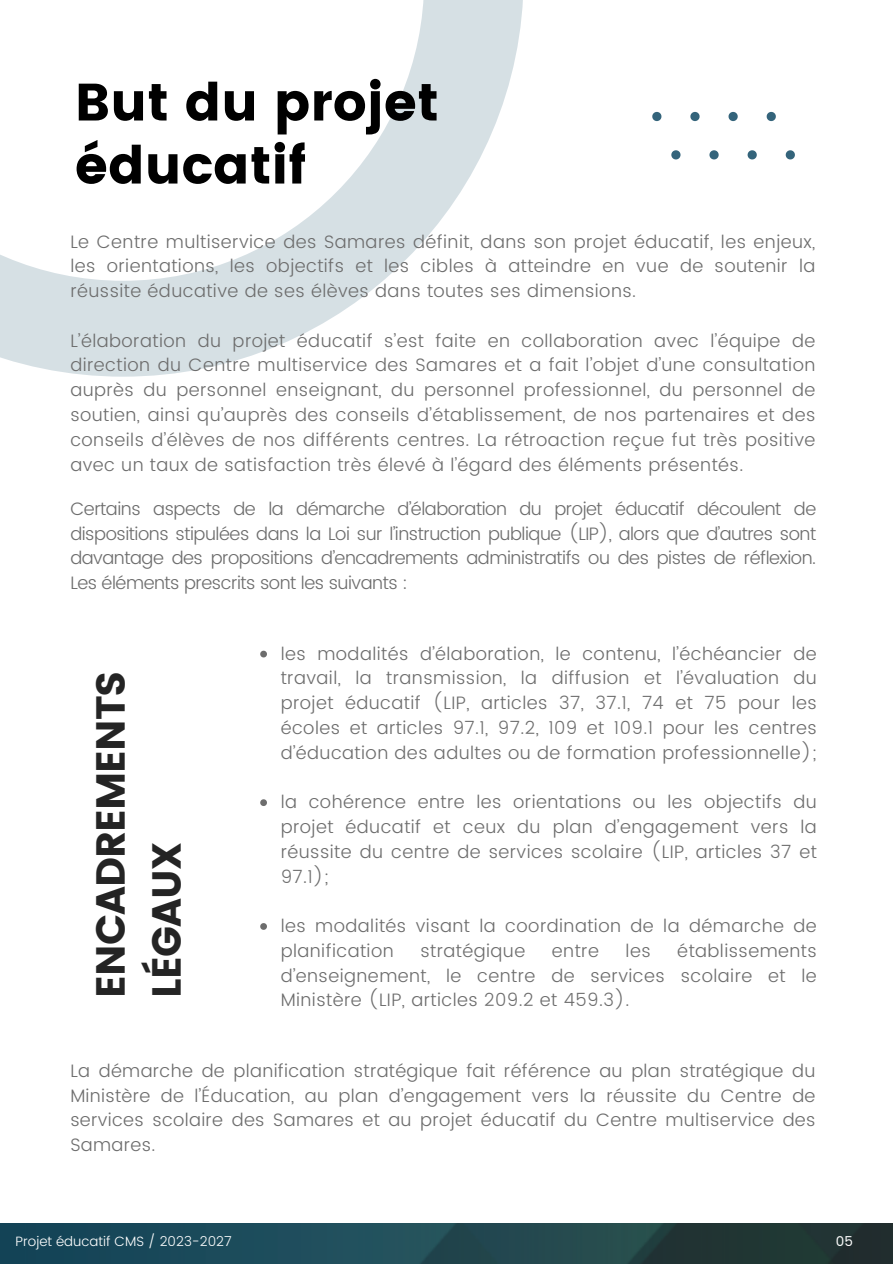
<style>
.page{position:relative;width:893px;height:1264px;background:#fff}
.page>*{position:absolute;margin:0;border:0;box-sizing:border-box;transform-origin:0 0}
.t1{font:52.5px "Poppins";color:#000}
.t2{font:40.5px "Poppins";letter-spacing:-.025em;color:#242424}
.t3{font:300 18px/24.8px "Poppins";letter-spacing:.025em;color:#6d6d6d;text-align:justify}
.t4{font:300 13.5px "Poppins";color:#fff}
.t5{font:13.5px "Poppins";color:#fff}
</style>
<div class="page">
<svg style="left:0;top:0;width:523px;height:376px"></svg>
<svg style="left:652px;top:112px;width:9px;height:9px"></svg>
<svg style="left:690px;top:112px;width:9px;height:9px"></svg>
<svg style="left:728px;top:112px;width:9px;height:9px"></svg>
<svg style="left:766px;top:112px;width:9px;height:9px"></svg>
<svg style="left:671px;top:150px;width:9px;height:9px"></svg>
<svg style="left:709px;top:150px;width:9px;height:9px"></svg>
<svg style="left:747px;top:150px;width:9px;height:9px"></svg>
<svg style="left:785px;top:150px;width:9px;height:9px"></svg>
<svg style="left:260px;top:650px;width:7px;height:7px"></svg>
<svg style="left:260px;top:799px;width:7px;height:7px"></svg>
<svg style="left:260px;top:923px;width:7px;height:6px"></svg>
<img style="left:0;top:1223px;width:892px;height:39px">
<p class="t1" style="left:75px;top:72px;width:365px">But du projet</p>
<p class="t1" style="left:75px;top:135px;width:232px">éducatif</p>
<p class="t3" style="left:70px;top:229px;width:746px">Le Centre multiservice des Samares définit, dans son projet éducatif, les enjeux, les orientations, les objectifs et les cibles à atteindre en vue de soutenir la réussite éducative de ses élèves dans toutes ses dimensions.</p>
<p class="t3" style="left:70px;top:328px;width:746px">L’élaboration du projet éducatif s’est faite en collaboration avec l’équipe de direction du Centre multiservice des Samares et a fait l’objet d’une consultation auprès du personnel enseignant, du personnel professionnel, du personnel de soutien, ainsi qu’auprès des conseils d’établissement, de nos partenaires et des conseils d’élèves de nos différents centres. La rétroaction reçue fut très positive avec un taux de satisfaction très élevé à l’égard des éléments présentés.</p>
<p class="t3" style="left:70px;top:496px;width:747px">Certains aspects de la démarche d’élaboration du projet éducatif découlent de dispositions stipulées dans la Loi sur l’instruction publique (LIP), alors que d’autres sont davantage des propositions d’encadrements administratifs ou des pistes de réflexion.<br>Les éléments prescrits sont les suivants :</p>
<p class="t2" style="left:87px;top:997px;width:329px;rotate:-90deg">ENCADREMENTS</p>
<p class="t2" style="left:143px;top:997px;width:158px;rotate:-90deg">LÉGAUX</p>
<p class="t3" style="left:281px;top:641px;width:537px">les modalités d’élaboration, le contenu, l’échéancier de travail, la transmission, la diffusion et l’évaluation du projet éducatif (LIP, articles 37, 37.1, 74 et 75 pour les écoles et articles 97.1, 97.2, 109 et 109.1 pour les centres d’éducation des adultes ou de formation professionnelle);</p>
<p class="t3" style="left:281px;top:789px;width:537px">la cohérence entre les orientations ou les objectifs du projet éducatif et ceux du plan d’engagement vers la réussite du centre de services scolaire (LIP, articles 37 et 97.1);</p>
<p class="t3" style="left:281px;top:913px;width:537px">les modalités visant la coordination de la démarche de planification</p>
<p class="t3" style="left:281px;top:938px;width:537px;text-indent:396px">établissements d’enseignement, le centre de services scolaire et le Ministère (LIP, articles 209.2 et 459.3).</p>
<p class="t3" style="left:420px;top:938px;width:106px">stratégique</p>
<p class="t3" style="left:552px;top:938px;width:48px">entre</p>
<p class="t3" style="left:625px;top:938px;width:27px">les</p>
<p class="t3" style="left:70px;top:1058px;width:746px">La démarche de planification stratégique fait référence au plan stratégique du Ministère de l’Éducation, au plan d’engagement vers la réussite du Centre de services scolaire des Samares et au projet éducatif du Centre multiservice des Samares.</p>
<p class="t4" style="left:16px;top:1233px;width:217px">Projet éducatif CMS / 2023-2027</p>
<p class="t5" style="left:835px;top:1233px;width:19px">05</p>
</div>
